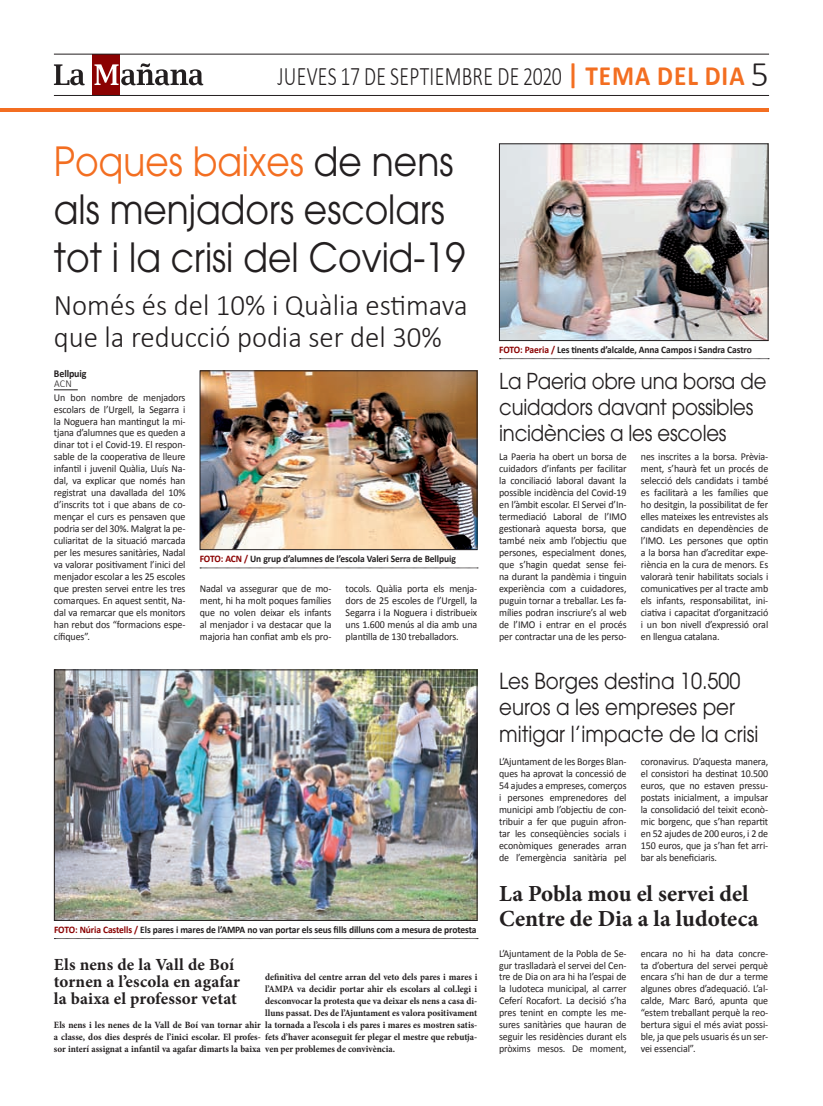
<style>
.page{position:relative;width:823px;height:1106px;background:#fff}
.page>*{position:absolute;margin:0;border:0;box-sizing:border-box;transform-origin:0 0}
.t1{font:40px/48px "Avant Garde";color:#231f20;scale:.9 1}
.t2{font:300 30px/32px "Calibri";color:#231f20;scale:.96 1}
.t3{font:300 26.8px "Calibri";letter-spacing:.015em;color:#231f20;scale:.74 1}
.t4{font:700 23px/24.9px "Minion Pro";letter-spacing:-.005em;color:#231f20}
.t5{font:22px/26.4px "Avant Garde";color:#231f20;scale:.9 1}
.t6{font:21.8px/26.2px "Avant Garde";letter-spacing:-.01em;color:#231f20;scale:.9 1}
.t7{font:700 17px/17px "Minion Pro";letter-spacing:.01em;color:#231f20}
.t8{font:10.5px/12px "Calibri";letter-spacing:-.01em;color:#231f20;text-align:justify;scale:.95 1}
.t9{font:700 10.5px/10px "Calibri";color:#231f20;scale:.95 1}
.t10{font:700 10px "Calibri";letter-spacing:-.01em;color:#231f20;scale:.95 1}
.t11{font:700 9.6px/12px "Minion Pro";color:#231f20;text-align:justify;scale:.95 1}
.s1{font-weight:700;font-size:28px;color:#f36e21}
.s2{font-size:36px}
.s3{color:#f36e21}
.s4{font-weight:300}
.s5{color:#8b0202}
</style>
<div class="page">
<svg style="left:54px;top:389px;width:24px;height:1px"></svg>
<svg style="left:200px;top:567px;width:278px;height:1px"></svg>
<img style="left:202px;top:372px;width:273px;height:176px">
<div style="left:200px;top:370px;width:277px;height:180px;border:1px solid #231f20"></div>
<img style="left:56px;top:671px;width:419px;height:247px">
<div style="left:54px;top:669px;width:423px;height:251px;border:1px solid #231f20"></div>
<svg style="left:54px;top:938px;width:424px;height:1px"></svg>
<div style="left:93px;top:54px;width:27px;height:41px;background:#8b0202"></div>
<svg style="left:94px;top:63px;width:109px;height:22px"></svg>
<svg style="left:54px;top:64px;width:31px;height:21px"></svg>
<hr style="left:54px;top:95px;width:714px;height:1px;background:#231f20">
<hr style="left:54px;top:54px;width:714px;height:1px;background:#231f20">
<hr style="left:0;top:108px;width:767px;height:3px;background:#f36e21">
<svg style="left:499px;top:358px;width:269px;height:1px"></svg>
<img style="left:501px;top:145px;width:264px;height:194px">
<div style="left:499px;top:143px;width:268px;height:198px;border:1px solid #231f20"></div>
<p class="t3" style="left:277px;top:60px;width:665px">jueves 17 de septiembre de 2020 <span class="s1">| tema del dia</span> <span class="s2">5</span></p>
<p class="t1" style="left:54px;top:137px;width:458px"><span class="s3">Poques baixes</span> de nens als menjadors escolars tot i la crisi del Covid-19</p>
<p class="t2" style="left:54px;top:287px;width:432px">Només és del 10% i Quàlia estimava que la reducció podia ser del 30%</p>
<p class="t9" style="left:54px;top:368px;width:36px">Bellpuig <span class="s4">acn</span></p>
<p class="t8" style="left:54px;top:391px;width:140px">Un bon nombre de menjadors escolars de l’Urgell, la Segarra i la Noguera han mantingut la mi&shy;tjana d’alumnes que es queden a dinar tot i el Covid-19. El respon&shy;sable de la cooperativa de lleure infantil i juvenil Quàlia, Lluís Na&shy;dal, va explicar que només han registrat una davallada del 10% d’inscrits tot i que abans de co&shy;mençar el curs es pensaven que podria ser del 30%. Malgrat la pe&shy;culiaritat de la situació marcada per les mesures sanitàries, Nadal va valorar positivament l’inici del menjador escolar a les 25 escoles que presten servei entre les tres comarques. En aquest sentit, Na&shy;dal va remarcar que els monitors han rebut dos “formacions espe&shy;cífiques”.</p>
<p class="t10" style="left:200px;top:552px;width:271px"><span class="s5">FOTO: ACN /</span> Un grup d’alumnes de l’escola Valeri Serra de Bellpuig</p>
<p class="t8" style="left:200px;top:582px;width:140px">Nadal va assegurar que de mo&shy;ment, hi ha molt poques famílies que no volen deixar els infants al menjador i va destacar que la majoria han confiat amb els pro-</p>
<p class="t8" style="left:345px;top:582px;width:140px">tocols. Quàlia porta els menja&shy;dors de 25 escoles de l’Urgell, la Segarra i la Noguera i distribueix uns 1.600 menús al dia amb una plantilla de 130 treballadors.</p>
<p class="t10" style="left:54px;top:923px;width:446px"><span class="s5">FOTO: Núria Castells /</span> Els pares i mares de l’AMPA no van portar els seus fills dilluns com a mesura de protesta</p>
<p class="t11" style="left:265px;top:971px;width:225px">definitiva del centre arran del veto dels pares i mares i l’AMPA va decidir portar ahir els escolars al col.legi i desconvocar la protesta que va deixar els nens a casa di&shy;lluns passat. Des de l’Ajuntament es valora positivament la tornada a l’escola i els pares i mares es mostren satis&shy;fets d’haver aconseguit fer plegar el mestre que rebutja&shy;ven per problemes de convivència.</p>
<p class="t7" style="left:54px;top:956px;width:187px">Els nens de la Vall de Boí tornen a l’escola en agafar la baixa el professor vetat</p>
<p class="t11" style="left:54px;top:1019px;width:219px">Els nens i les nenes de la Vall de Boí van tornar ahir a classe, dos dies després de l’inici escolar. El profes&shy;sor interí assignat a infantil va agafar dimarts la baixa</p>
<p class="t10" style="left:499px;top:343px;width:267px"><span class="s5">FOTO: Paeria /</span> Les tinents d’alcalde, Anna Campos i Sandra Castro</p>
<p class="t6" style="left:499px;top:367px;width:298px">La Paeria obre una borsa de cuidadors davant possibles incidències a les escoles</p>
<p class="t8" style="left:499px;top:451px;width:136px">La Paeria ha obert un borsa de cuidadors d’infants per facilitar la conciliació laboral davant la possible incidència del Covid-19 en l’àmbit escolar. El Servei d’In&shy;termediació Laboral de l’IMO gestionarà aquesta borsa, que també neix amb l’objectiu que persones, especialment dones, que s’hagin quedat sense fei&shy;na durant la pandèmia i tinguin experiència com a cuidadores, puguin tornar a treballar. Les fa&shy;mílies podran inscriure’s al web de l’IMO i entrar en el procés per contractar una de les perso-</p>
<p class="t8" style="left:640px;top:451px;width:136px">nes inscrites a la borsa. Prèvia&shy;ment, s’haurà fet un procés de selecció dels candidats i també es facilitarà a les famílies que ho desitgin, la possibilitat de fer elles mateixes les entrevistes als candidats en dependències de l’IMO. Les persones que optin a la borsa han d’acreditar expe&shy;riència en la cura de menors. Es valorarà tenir habilitats socials i comunicatives per al tracte amb els infants, responsabilitat, ini&shy;ciativa i capacitat d’organització i un bon nivell d’expressió oral en llengua catalana.</p>
<p class="t5" style="left:499px;top:667px;width:289px">Les Borges destina 10.500 euros a les empreses per mitigar l’impacte de la crisi</p>
<p class="t8" style="left:499px;top:755px;width:136px">L’Ajuntament de les Borges Blan&shy;ques ha aprovat la concessió de 54 ajudes a empreses, comerços i persones emprenedores del municipi amb l’objectiu de con&shy;tribuir a fer que puguin afron&shy;tar les conseqüències socials i econòmiques generades arran de l’emergència sanitària pel</p>
<p class="t8" style="left:640px;top:755px;width:136px">coronavirus. D’aquesta manera, el consistori ha destinat 10.500 euros, que no estaven pressu&shy;postats inicialment, a impulsar la consolidació del teixit econò&shy;mic borgenc, que s’han repartit en 52 ajudes de 200 euros, i 2 de 150 euros, que ja s’han fet arri&shy;bar als beneficiaris.</p>
<p class="t4" style="left:499px;top:881px;width:261px">La Pobla mou el servei del<br>Centre de Dia a la ludoteca</p>
<p class="t8" style="left:499px;top:947px;width:136px">L’Ajuntament de la Pobla de Se&shy;gur traslladarà el servei del Cen&shy;tre de Dia on ara hi ha l’espai de la ludoteca municipal, al carrer Ceferí Rocafort. La decisió s’ha pres tenint en compte les me&shy;sures sanitàries que hauran de seguir les residències durant els pròxims mesos. De moment,</p>
<p class="t8" style="left:640px;top:947px;width:136px">encara no hi ha data concre&shy;ta d’obertura del servei perquè encara s’hi han de dur a terme algunes obres d’adequació. L’al&shy;calde, Marc Baró, apunta que “estem treballant perquè la reo&shy;bertura sigui el més aviat possi&shy;ble, ja que pels usuaris és un ser&shy;vei essencial”.</p>
</div>
